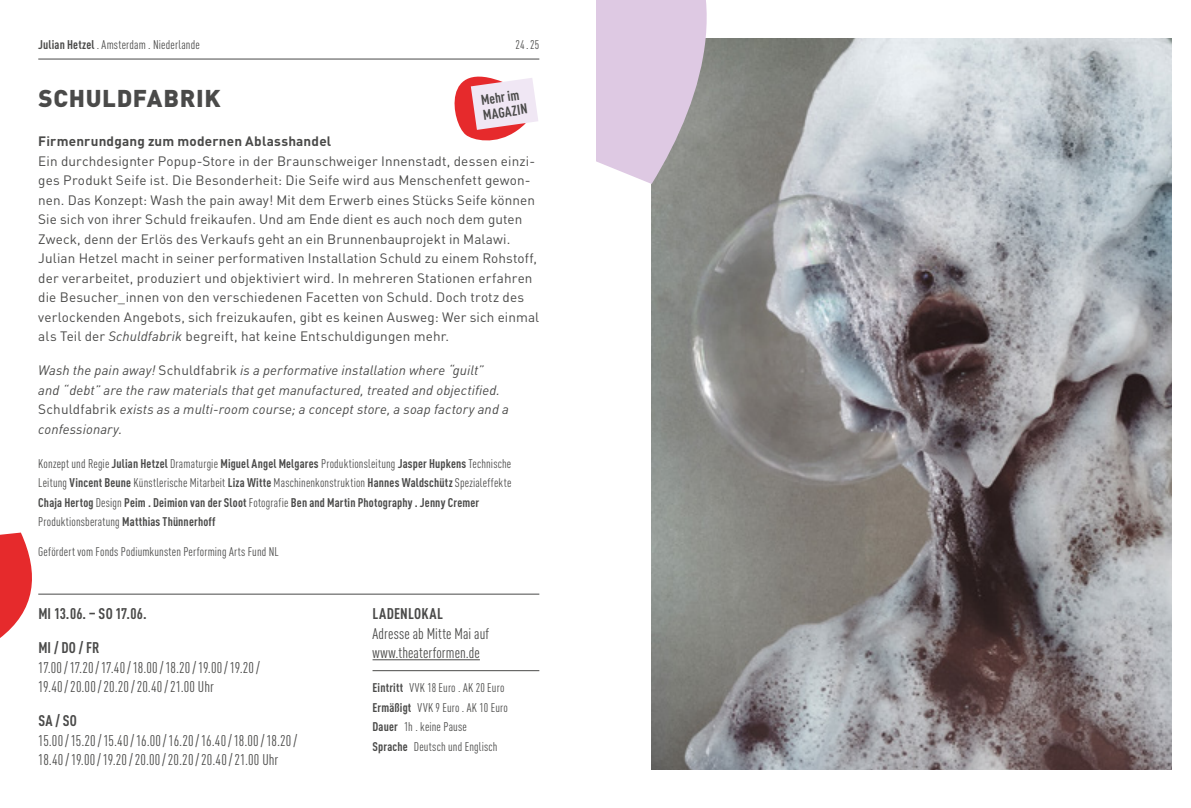
<style>
.page{position:relative;width:1191px;height:808px;background:#fff}
.page>*{position:absolute;margin:0;border:0;box-sizing:border-box;transform-origin:0 0}
.t1{font:900 24px "DINOT";letter-spacing:.025em;color:#4a4a49}
.t2{font:condensed 15.3px/19.5px "DINOT";letter-spacing:.01em;color:#4a4a49}
.t3{font:700 condensed 15.3px "DINOT";letter-spacing:.015em;color:#4a4a49}
.t4{font:700 condensed 14.1px/15px "DINOT";color:#4a4a49}
.t5{font:13.5px/19.5px "DINOT";letter-spacing:.01em;color:#4a4a49}
.t6{font:italic 13.5px/19.5px "DINOT";letter-spacing:.01em;color:#4a4a49}
.t7{font:700 13.5px "DINOT";letter-spacing:.015em;color:#4a4a49}
.t8{font:700 condensed 12.45px/19.5px "DINOT";letter-spacing:.01em;color:#4a4a49}
.t9{font:condensed 12.45px/19.5px "DINOT";letter-spacing:.015em;color:#4a4a49}
.s1{font-weight:700}
.s2{font-style:italic}
.s3{font-style:normal}
.s4{font-weight:400}
</style>
<div class="page">
<img style="left:651px;top:38px;width:520px;height:732px">
<svg style="left:596px;top:0;width:143px;height:184px;background:#c6bac8"></svg>
<svg style="left:0;top:532px;width:40px;height:106px"></svg>
<hr style="left:38px;top:59px;width:501px;height:1px;background:#4a4a49">
<svg style="left:440px;top:58px;width:100px;height:83px"></svg>
<hr style="left:372px;top:659px;width:108px;height:1px;background:#4a4a49">
<hr style="left:372px;top:670px;width:167px;height:1px;background:#4a4a49">
<hr style="left:38px;top:594px;width:501px;height:1px;background:#4a4a49">
<p class="t9" style="left:38px;top:34px;width:163px"><span class="s1">Julian Hetzel</span> . Amsterdam . Niederlande</p>
<p class="t9" style="left:515px;top:34px;width:25px">24.25</p>
<h1 class="t1" style="left:38px;top:82px;width:184px">SCHULDFABRIK</h1>
<p class="t7" style="left:38px;top:132px;width:294px">Firmenrundgang zum modernen Ablasshandel</p>
<p class="t5" style="left:38px;top:151px;width:502px">Ein durchdesignter Popup-Store in der Braunschweiger Innenstadt, dessen einzi&shy;ges Produkt Seife ist. Die Besonderheit: Die Seife wird aus Menschenfett gewon&shy;nen. Das Konzept: Wash the pain away! Mit dem Erwerb eines Stücks Seife können Sie sich von ihrer Schuld freikaufen. Und am Ende dient es auch noch dem guten Zweck, denn der Erlös des Verkaufs geht an ein Brunnenbauprojekt in Malawi.<br>Julian Hetzel macht in seiner performativen Installation Schuld zu einem Rohstoff, der verarbeitet, produziert und objektiviert wird. In mehreren Stationen erfahren die Besucher_innen von den verschiedenen Facetten von Schuld. Doch trotz des verlockenden Angebots, sich freizukaufen, gibt es keinen Ausweg: Wer sich einmal als Teil der <span class="s2">Schuldfabrik</span> begreift, hat keine Entschuldigungen mehr.</p>
<p class="t6" style="left:38px;top:360px;width:472px">Wash the pain away! <span class="s3">Schuldfabrik</span> is a performative installation where “guilt”<br>and “debt” are the raw materials that get manufactured, treated and objectified.<br><span class="s3">Schuldfabrik</span> exists as a multi-room course; a concept store, a soap factory and a confessionary.</p>
<p class="t8" style="left:38px;top:454px;width:474px"><span class="s4">Konzept und Regie</span> Julian Hetzel <span class="s4">Dramaturgie</span> Miguel Angel Melgares <span class="s4">Produktionsleitung</span> Jasper Hupkens <span class="s4">Technische Leitung</span> Vincent Beune <span class="s4">Künstlerische Mitarbeit</span> Liza Witte <span class="s4">Maschinenkonstruktion</span> Hannes Waldschütz <span class="s4">Spezialeffekte </span>Chaja Hertog <span class="s4">Design</span> Peim . Deimion van der Sloot <span class="s4">Fotografie</span> Ben and Martin Photography . Jenny Cremer <span class="s4">Produktionsberatung</span> Matthias Thünnerhoff</p>
<p class="t9" style="left:38px;top:541px;width:242px">Gefördert vom Fonds Podiumkunsten Performing Arts Fund NL</p>
<p class="t4" style="left:480px;top:92px;width:46px;rotate:-8deg">Mehr im<br>MAGAZIN</p>
<p class="t3" style="left:38px;top:604px;width:110px">MI 13.06. – SO 17.06.</p>
<p class="t3" style="left:38px;top:638px;width:63px">MI / DO / FR</p>
<p class="t2" style="left:38px;top:657px;width:223px">17.00/17.20/17.40/18.00/18.20/19.00/19.20/<br>19.40/20.00/20.20/20.40/21.00 Uhr</p>
<p class="t3" style="left:38px;top:712px;width:40px">SA / SO</p>
<p class="t2" style="left:38px;top:731px;width:260px">15.00/15.20/15.40/16.00/16.20/16.40/18.00/18.20/<br>18.40/19.00/19.20/20.00/20.20/20.40/21.00 Uhr</p>
<p class="t3" style="left:372px;top:604px;width:72px">LADENLOKAL</p>
<p class="t2" style="left:372px;top:623px;width:118px">Adresse ab Mitte Mai auf www.theaterformen.de</p>
<p class="t9" style="left:372px;top:678px;width:137px"><span class="s1">Eintritt</span> VVK 18 Euro . AK 20 Euro<br><span class="s1">Ermäßigt</span> VVK 9 Euro . AK 10 Euro<br><span class="s1">Dauer</span> 1h . keine Pause<br><span class="s1">Sprache</span> Deutsch und Englisch</p>
</div>
